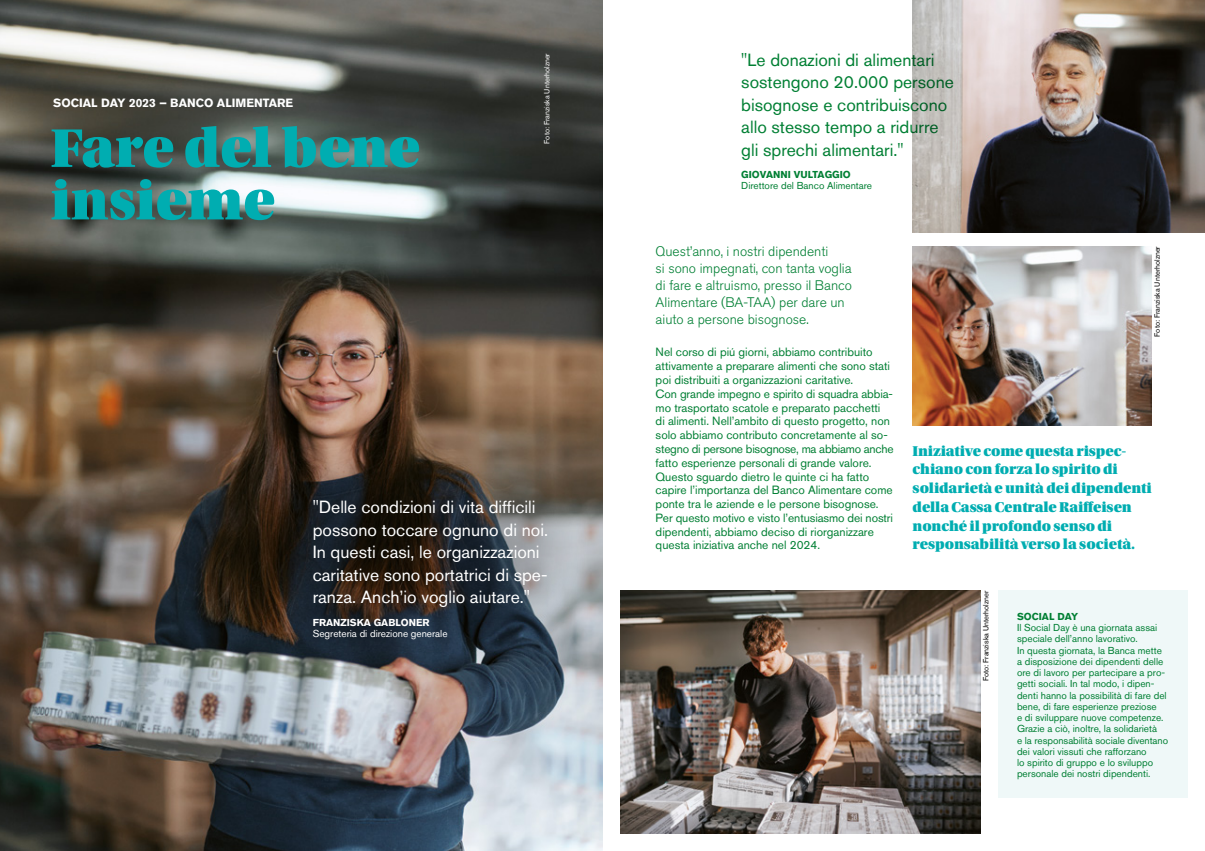
<style>
.page{position:relative;width:1205px;height:851px;background:#fff}
.page>*{position:absolute;margin:0;border:0;box-sizing:border-box;transform-origin:0 0}
.t1{font:57.5px/52.5px "Utopia Std Black Headline";color:#00adb1}
.t2{font:17.5px/22.5px "Akzidenz Grotesk BQ";color:#fff}
.t3{font:17.5px/22.5px "Akzidenz Grotesk BQ";color:#007f33}
.t4{font:15px/18.8px "Utopia Std Black Headline";letter-spacing:-.005em;color:#00adb1}
.t5{font:300 13.75px/17.1px "Akzidenz Grotesk BQ";color:#007f33}
.t6{font:11.88px/13.8px "Akzidenz Grotesk BQ";color:#007f33}
.t7{font:700 11.88px "Akzidenz Grotesk BQ";color:#fff}
.t8{font:10px/11.2px "Akzidenz Grotesk BQ";color:#007f33}
.t9{font:10px "Akzidenz Grotesk BQ";color:#fff}
.t10{font:700 10px "Akzidenz Grotesk BQ";color:#007f33}
.t11{font:700 10px "Akzidenz Grotesk BQ";color:#fff}
.t12{font:7.5px "Akzidenz Grotesk BQ";color:#000}
.t13{font:7.5px "Akzidenz Grotesk BQ";color:#fff}
</style>
<div class="page">
<img style="left:620px;top:590px;width:360px;height:243px">
<img style="left:0;top:0;width:602px;height:850px">
<div style="left:264px;top:451px;width:329px;height:235px;background:#000;opacity:.3"></div>
<img style="left:912px;top:0;width:293px;height:232px">
<div style="left:998px;top:590px;width:189px;height:207px;background:#eff8f8"></div>
<img style="left:912px;top:246px;width:240px;height:179px">
<p class="t7" style="left:53px;top:96px;width:242px">SOCIAL DAY 2023 – BANCO ALIMENTARE</p>
<h1 class="t1" style="left:50px;top:123px;width:371px">Fare del bene insieme</h1>
<p class="t13" style="left:542px;top:144px;width:92px;rotate:-90deg">Foto: Franziska Unterholzner</p>
<h2 class="t3" style="left:741px;top:48px;width:214px">"Le donazioni di alimentari sostengono 20.000 persone bisognose e contribuiscono allo stesso tempo a ridurre gli sprechi alimentari."</h2>
<p class="t10" style="left:741px;top:169px;width:111px">GIOVANNI VULTAGGIO</p>
<p class="t8" style="left:741px;top:180px;width:132px">Direttore del Banco Alimentare</p>
<h2 class="t2" style="left:313px;top:496px;width:237px">"Delle condizioni di vita difficili possono toccare ognuno di noi.<br>In questi casi, le organizzazioni caritative sono portatrici di spe&shy;ranza. Anch’io voglio aiutare."</h2>
<p class="t11" style="left:313px;top:616px;width:118px">FRANZISKA GABLONER</p>
<p class="t9" style="left:313px;top:627px;width:136px">Segreteria di direzione generale</p>
<p class="t5" style="left:656px;top:243px;width:198px">Quest’anno, i nostri dipendenti<br>si sono impegnati, con tanta voglia di fare e altruismo, presso il Banco<br>Alimentare (BA-TAA) per dare un aiuto a persone bisognose.</p>
<p class="t6" style="left:656px;top:345px;width:239px">Nel corso di piú giorni, abbiamo contribuito attivamente a preparare alimenti che sono stati poi distribuiti a organizzazioni caritative.<br>Con grande impegno e spirito di squadra abbia&shy;mo trasportato scatole e preparato pacchetti<br>di alimenti. Nell’ambito di questo progetto, non solo abbiamo contributo concretamente al so&shy;stegno di persone bisognose, ma abbiamo anche fatto esperienze personali di grande valore.<br>Questo sguardo dietro le quinte ci ha fatto capire l’importanza del Banco Alimentare come ponte tra le aziende e le persone bisognose.<br>Per questo motivo e visto l’entusiasmo dei nostri dipendenti, abbiamo deciso di riorganizzare questa iniziativa anche nel 2024.</p>
<p class="t12" style="left:1152px;top:336px;width:92px;rotate:-90deg">Foto: Franziska Unterholzner</p>
<p class="t4" style="left:912px;top:441px;width:241px">Iniziative come questa rispec&shy;chiano con forza lo spirito di solidarietà e unità dei dipendenti della Cassa Centrale Raiffeisen nonché il profondo senso di responsabilità verso la società.</p>
<p class="t12" style="left:981px;top:681px;width:92px;rotate:-90deg">Foto: Franziska Unterholzner</p>
<p class="t10" style="left:1017px;top:610px;width:63px">SOCIAL DAY</p>
<p class="t8" style="left:1017px;top:621px;width:153px">Il Social Day è una giornata assai speciale dell’anno lavorativo.<br>In questa giornata, la Banca mette a disposizione dei dipendenti delle ore di lavoro per partecipare a pro&shy;getti sociali. In tal modo, i dipen&shy;denti hanno la possibilità di fare del bene, di fare esperienze preziose<br>e di sviluppare nuove competenze.<br>Grazie a ciò, inoltre, la solidarietà<br>e la responsabilità sociale diventano dei valori vissuti che rafforzano<br>lo spirito di gruppo e lo sviluppo personale dei nostri dipendenti.</p>
</div>
